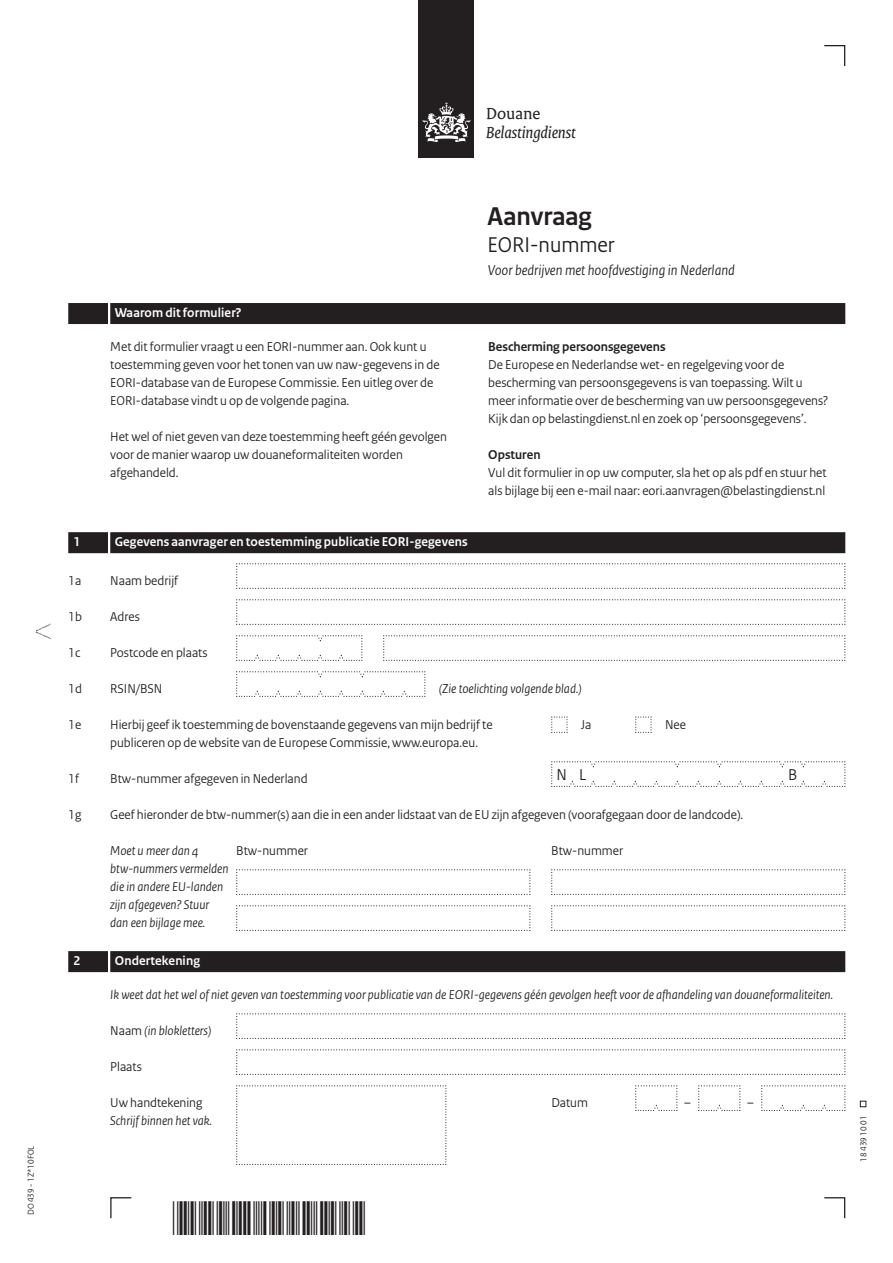
<style>
.page{position:relative;width:893px;height:1263px;background:#fff}
.page>*{position:absolute;margin:0;border:0;box-sizing:border-box;transform-origin:0 0}
.t1{font:700 27px "Rijksoverheid Sans Heading";color:#231f20}
.t2{font:22.5px "Rijksoverheid Sans Heading";color:#231f20}
.t3{font:italic 17.25px "Rijksoverheid Serif";color:#231f20}
.t4{font:17.25px "Rijksoverheid Serif";color:#231f20}
.t5{font:16.5px "Rijksoverheid Sans Heading";color:#231f20}
.t6{font:italic 15px "Rijksoverheid Sans Heading";color:#231f20}
.t7{font:13.5px/18px "Rijksoverheid Sans Heading";color:#231f20}
.t8{font:italic 13.5px/18px "Rijksoverheid Sans Heading";color:#231f20}
.t9{font:700 13.5px "Rijksoverheid Sans Heading";letter-spacing:.01em;color:#fff}
.t10{font:700 13.5px "Rijksoverheid Sans Heading";color:#231f20}
.t11{font:9px "Rijksoverheid Sans Heading";color:#231f20}
.s1{font-style:normal}
</style>
<div class="page">
<svg style="left:824px;top:1197px;width:22px;height:22px"></svg>
<svg style="left:110px;top:1197px;width:22px;height:22px"></svg>
<svg style="left:824px;top:45px;width:22px;height:21px"></svg>
<svg style="left:860px;top:1101px;width:6px;height:6px"></svg>
<div style="left:419px;top:0;width:55px;height:158px;background:#231f20"></div>
<svg style="left:423px;top:102px;width:47px;height:40px"></svg>
<svg style="left:36px;top:624px;width:15px;height:15px"></svg>
<div style="left:110px;top:303px;width:735px;height:21px;background:#231f20"></div>
<div style="left:68px;top:303px;width:40px;height:21px;background:#231f20"></div>
<div style="left:110px;top:532px;width:735px;height:21px;background:#231f20"></div>
<div style="left:68px;top:532px;width:40px;height:21px;background:#231f20"></div>
<div style="left:110px;top:951px;width:735px;height:21px;background:#231f20"></div>
<div style="left:68px;top:951px;width:40px;height:21px;background:#231f20"></div>
<svg style="left:236px;top:563px;width:610px;height:26px"></svg>
<svg style="left:236px;top:599px;width:610px;height:26px"></svg>
<svg style="left:236px;top:635px;width:127px;height:26px"></svg>
<svg style="left:383px;top:635px;width:463px;height:26px"></svg>
<svg style="left:236px;top:671px;width:190px;height:26px"></svg>
<svg style="left:551px;top:716px;width:17px;height:17px"></svg>
<svg style="left:635px;top:716px;width:17px;height:17px"></svg>
<svg style="left:551px;top:761px;width:295px;height:26px"></svg>
<svg style="left:236px;top:869px;width:295px;height:26px"></svg>
<svg style="left:551px;top:869px;width:295px;height:26px"></svg>
<svg style="left:236px;top:905px;width:295px;height:26px"></svg>
<svg style="left:551px;top:905px;width:295px;height:26px"></svg>
<svg style="left:236px;top:1013px;width:610px;height:26px"></svg>
<svg style="left:236px;top:1049px;width:610px;height:26px"></svg>
<svg style="left:635px;top:1085px;width:43px;height:26px"></svg>
<svg style="left:698px;top:1085px;width:43px;height:26px"></svg>
<svg style="left:761px;top:1085px;width:85px;height:26px"></svg>
<svg style="left:236px;top:1085px;width:211px;height:80px"></svg>
<p class="t11" style="left:26px;top:1215px;width:71px;rotate:-90deg">DO 439 - 1Z*10FOL</p>
<p class="t4" style="left:486px;top:103px;width:56px">Douane</p>
<p class="t3" style="left:486px;top:122px;width:91px">Belastingdienst</p>
<p class="t9" style="left:115px;top:305px;width:128px">Waarom dit formulier?</p>
<p class="t7" style="left:110px;top:338px;width:331px">Met dit formulier vraagt u een EORI-nummer aan. Ook kunt u toestemming geven voor het tonen van uw naw-gegevens in de EORI-database van de Europese Commissie. Een uitleg over de EORI‑database vindt u op de volgende pagina.</p>
<p class="t7" style="left:110px;top:428px;width:338px">Het wel of niet geven van deze toestemming heeft géén gevolgen voor de manier waarop uw douaneformaliteiten worden afgehandeld.</p>
<h1 class="t1" style="left:488px;top:201px;width:106px">Aanvraag</h1>
<h2 class="t2" style="left:487px;top:232px;width:129px">EORI-nummer</h2>
<p class="t6" style="left:488px;top:261px;width:248px">Voor bedrijven met hoofdvestiging in Nederland</p>
<p class="t10" style="left:488px;top:339px;width:179px">Bescherming persoonsgegevens</p>
<p class="t7" style="left:488px;top:356px;width:341px">De Europese en Nederlandse wet- en regelgeving voor de bescherming van persoonsgegevens is van toepassing. Wilt u meer informatie over de bescherming van uw persoonsgegevens?<br>Kijk dan op belastingdienst.nl en zoek op ‘persoonsgegevens’.</p>
<p class="t10" style="left:488px;top:447px;width:54px">Opsturen</p>
<p class="t7" style="left:488px;top:464px;width:340px">Vul dit formulier in op uw computer, sla het op als pdf en stuur het als bijlage bij een e-mail naar: eori.aanvragen@belastingdienst.nl</p>
<p class="t9" style="left:74px;top:534px;width:8px">1</p>
<p class="t9" style="left:115px;top:534px;width:354px">Gegevens aanvrager en toestemming publicatie EORI-gegevens</p>
<p class="t7" style="left:68px;top:572px;width:15px">1a</p>
<p class="t7" style="left:110px;top:572px;width:69px">Naam bedrijf</p>
<p class="t7" style="left:68px;top:608px;width:15px">1b</p>
<p class="t7" style="left:110px;top:608px;width:31px">Adres</p>
<p class="t7" style="left:68px;top:644px;width:14px">1c</p>
<p class="t7" style="left:110px;top:644px;width:99px">Postcode en plaats</p>
<p class="t7" style="left:68px;top:680px;width:15px">1d</p>
<p class="t7" style="left:110px;top:680px;width:54px">RSIN/BSN</p>
<p class="t8" style="left:439px;top:680px;width:144px">(Zie toelichting volgende blad.)</p>
<p class="t7" style="left:68px;top:716px;width:15px">1e</p>
<p class="t7" style="left:110px;top:716px;width:384px">Hierbij geef ik toestemming de bovenstaande gegevens van mijn bedrijf te publiceren op de website van de Europese Commissie, www.europa.eu.</p>
<p class="t7" style="left:581px;top:716px;width:12px">Ja</p>
<p class="t7" style="left:665px;top:716px;width:22px">Nee</p>
<p class="t7" style="left:68px;top:770px;width:12px">1f</p>
<p class="t7" style="left:110px;top:770px;width:199px">Btw-nummer afgegeven in Nederland</p>
<p class="t5" style="left:557px;top:765px;width:31px">N L</p>
<p class="t5" style="left:788px;top:765px;width:11px">B</p>
<p class="t7" style="left:68px;top:806px;width:15px">1g</p>
<p class="t7" style="left:110px;top:806px;width:635px">Geef hieronder de btw-nummer(s) aan die in een ander lidstaat van de EU zijn afgegeven (voorafgegaan door de landcode).</p>
<p class="t8" style="left:110px;top:842px;width:120px">Moet u meer dan 4 btw‑nummers vermelden die in andere EU-landen zijn afgegeven? Stuur dan een bijlage mee.</p>
<p class="t7" style="left:236px;top:842px;width:73px">Btw-nummer</p>
<p class="t7" style="left:551px;top:842px;width:73px">Btw-nummer</p>
<p class="t9" style="left:74px;top:953px;width:8px">2</p>
<p class="t9" style="left:115px;top:953px;width:87px">Ondertekening</p>
<p class="t8" style="left:110px;top:986px;width:724px">Ik weet dat het wel of niet geven van toestemming voor publicatie van de EORI-gegevens géén gevolgen heeft voor de afhandeling van douaneformaliteiten.</p>
<p class="t8" style="left:110px;top:1022px;width:103px"><span class="s1">Naam</span> (in blokletters)</p>
<p class="t7" style="left:110px;top:1058px;width:33px">Plaats</p>
<p class="t7" style="left:110px;top:1094px;width:94px">Uw handtekening</p>
<p class="t7" style="left:551px;top:1094px;width:38px">Datum</p>
<p class="t7" style="left:684px;top:1094px;width:8px">–</p>
<p class="t7" style="left:747px;top:1094px;width:8px">–</p>
<p class="t8" style="left:110px;top:1112px;width:103px">Schrijf binnen het vak.</p>
<p class="t11" style="left:858px;top:1161px;width:47px;rotate:-90deg">18 439 10 01</p>
</div>
